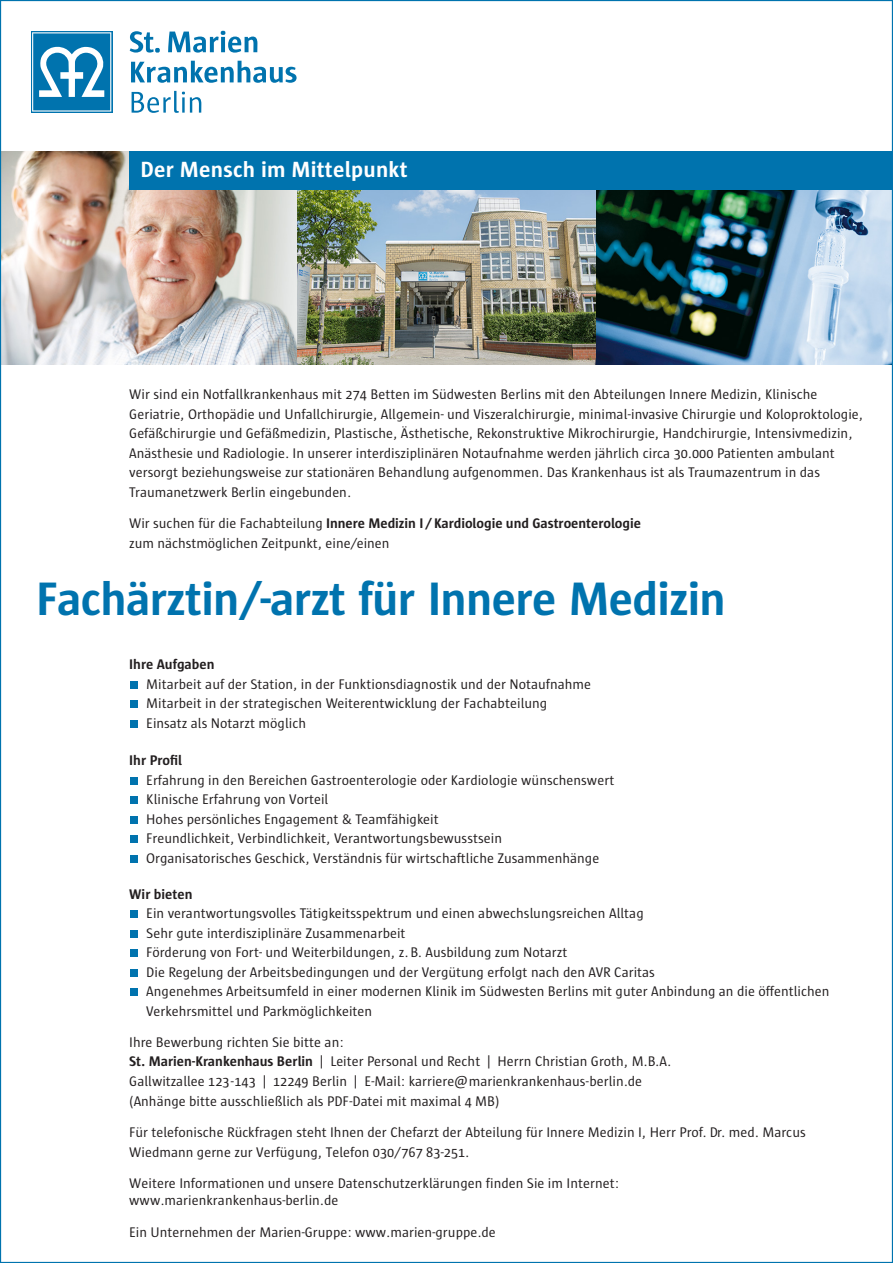
<style>
.page{position:relative;width:893px;height:1263px;background:#fff}
.page>*{position:absolute;margin:0;border:0;box-sizing:border-box;transform-origin:0 0}
.t1{font:700 48px "Sun";letter-spacing:-.015em;color:#0073ae}
.t2{font:700 22.5px "Sun";letter-spacing:.01em;color:#fff}
.t3{font:14.25px/19.5px "Sun";color:#231f20}
.t4{font:700 14.25px "Sun";color:#231f20}
.s1{font-weight:700}
</style>
<div class="page">
<img style="left:2px;top:151px;width:296px;height:213px">
<img style="left:595px;top:190px;width:296px;height:174px">
<img style="left:298px;top:190px;width:297px;height:174px">
<div style="left:129px;top:151px;width:764px;height:39px;background:#0073ae"></div>
<svg style="left:31px;top:31px;width:81px;height:82px"></svg>
<svg style="left:32px;top:32px;width:79px;height:80px"></svg>
<svg style="left:130px;top:31px;width:30px;height:22px"></svg>
<svg style="left:168px;top:31px;width:89px;height:22px"></svg>
<svg style="left:131px;top:61px;width:166px;height:22px"></svg>
<svg style="left:132px;top:91px;width:69px;height:22px"></svg>
<div style="left:130px;top:681px;width:8px;height:8px;background:#0073ae"></div>
<div style="left:130px;top:701px;width:8px;height:7px;background:#0073ae"></div>
<div style="left:130px;top:720px;width:8px;height:8px;background:#0073ae"></div>
<div style="left:130px;top:777px;width:8px;height:8px;background:#0073ae"></div>
<div style="left:130px;top:797px;width:8px;height:7px;background:#0073ae"></div>
<div style="left:130px;top:816px;width:8px;height:8px;background:#0073ae"></div>
<div style="left:130px;top:836px;width:8px;height:7px;background:#0073ae"></div>
<div style="left:130px;top:855px;width:8px;height:8px;background:#0073ae"></div>
<div style="left:130px;top:911px;width:8px;height:7px;background:#0073ae"></div>
<div style="left:130px;top:930px;width:8px;height:8px;background:#0073ae"></div>
<div style="left:130px;top:950px;width:8px;height:7px;background:#0073ae"></div>
<div style="left:130px;top:969px;width:8px;height:8px;background:#0073ae"></div>
<div style="left:130px;top:989px;width:8px;height:7px;background:#0073ae"></div>
<h2 class="t2" style="left:141px;top:157px;width:269px">Der Mensch im Mittelpunkt</h2>
<p class="t3" style="left:129px;top:385px;width:735px">Wir sind ein Notfallkrankenhaus mit 274 Betten im Südwesten Berlins mit den Abteilungen Innere Medizin, Klinische Geriatrie, Orthopädie und Unfallchirurgie, Allgemein- und Viszeralchirurgie, minimal-invasive Chirurgie und Koloproktologie, Gefäßchirurgie und Gefäßmedizin, Plastische, Ästhetische, Rekonstruktive Mikrochirurgie, Handchirurgie, Intensivmedizin, Anästhesie und Radiologie. In unserer interdisziplinären Notaufnahme werden jährlich circa 30.000 Patienten ambulant versorgt beziehungsweise zur stationären Behandlung aufgenommen. Das Krankenhaus ist als Traumazentrum in das Traumanetzwerk Berlin eingebunden.</p>
<p class="t3" style="left:129px;top:514px;width:513px">Wir suchen für die Fachabteilung <span class="s1">Innere Medizin I/Kardiologie und Gastroenterologie </span>zum nächstmöglichen Zeitpunkt, eine/einen</p>
<h1 class="t1" style="left:36px;top:573px;width:691px">Fachärztin/-arzt für Innere Medizin</h1>
<p class="t4" style="left:129px;top:656px;width:87px">Ihre Aufgaben</p>
<p class="t3" style="left:146px;top:674px;width:446px">Mitarbeit auf der Station, in der Funktionsdiagnostik und der Notaufnahme<br>Mitarbeit in der strategischen Weiterentwicklung der Fachabteilung<br>Einsatz als Notarzt möglich</p>
<p class="t4" style="left:129px;top:752px;width:54px">Ihr Profil</p>
<p class="t3" style="left:146px;top:770px;width:470px">Erfahrung in den Bereichen Gastroenterologie oder Kardiologie wünschenswert Klinische Erfahrung von Vorteil<br>Hohes persönliches Engagement &amp; Teamfähigkeit<br>Freundlichkeit, Verbindlichkeit, Verantwortungsbewusstsein<br>Organisatorisches Geschick, Verständnis für wirtschaftliche Zusammenhänge</p>
<p class="t4" style="left:129px;top:886px;width:65px">Wir bieten</p>
<p class="t3" style="left:146px;top:904px;width:685px">Ein verantwortungsvolles Tätigkeitsspektrum und einen abwechslungsreichen Alltag<br>Sehr gute interdisziplinäre Zusammenarbeit<br>Förderung von Fort- und Weiterbildungen, z.B. Ausbildung zum Notarzt<br>Die Regelung der Arbeitsbedingungen und der Vergütung erfolgt nach den AVR Caritas<br>Angenehmes Arbeitsumfeld in einer modernen Klinik im Südwesten Berlins mit guter Anbindung an die öffentlichen Verkehrsmittel und Parkmöglichkeiten</p>
<p class="t3" style="left:129px;top:1033px;width:543px">Ihre Bewerbung richten Sie bitte an:<br><span class="s1">St. Marien-Krankenhaus Berlin</span> | Leiter Personal und Recht | Herrn Christian Groth, M.B.A.<br>Gallwitzallee 123-143 | 12249 Berlin | E-Mail: karriere@marienkrankenhaus-berlin.de (Anhänge bitte ausschließlich als PDF-Datei mit maximal 4 MB)</p>
<p class="t3" style="left:129px;top:1123px;width:678px">Für telefonische Rückfragen steht Ihnen der Chefarzt der Abteilung für Innere Medizin I, Herr Prof. Dr. med. Marcus<br>Wiedmann gerne zur Verfügung, Telefon 030/767 83-251.</p>
<p class="t3" style="left:129px;top:1175px;width:491px;line-height:17.1px">Weitere Informationen und unsere Datenschutzerklärungen finden Sie im Internet: www.marienkrankenhaus-berlin.de</p>
<p class="t3" style="left:129px;top:1222px;width:368px">Ein Unternehmen der Marien-Gruppe: www.marien-gruppe.de</p>
</div>
